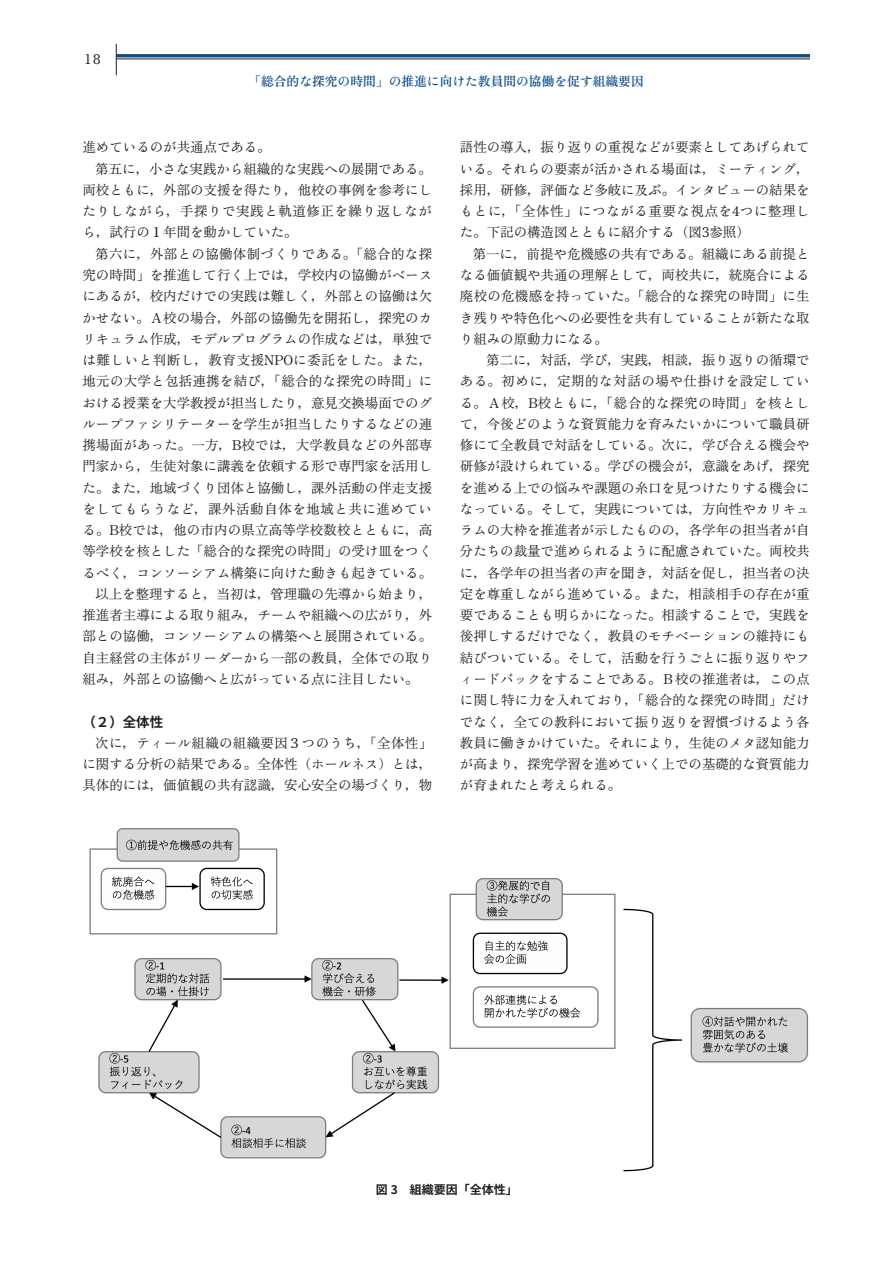
<style>
.page{position:relative;width:893px;height:1263px;background:#fff}
.page>*{position:absolute;margin:0;border:0;box-sizing:border-box;transform-origin:0 0}
.t1{font:13.5px/21.3px "Zen Old Mincho";letter-spacing:-.005em;color:#231f20;text-align:justify}
.t2{font:700 13.5px "Source Han Sans JP";color:#231f20}
.t3{font:700 12.75px "Zen Old Mincho";color:#0e4d88}
.t4{font:700 12px "Source Han Sans JP";color:#231f20}
</style>
<div class="page">
<hr style="left:116px;top:59px;width:694px;height:1px;background:#231f20">
<hr style="left:116px;top:54px;width:694px;height:3px;background:#0e4d88">
<hr style="left:116px;top:44px;width:1px;height:31px;background:#231f20">
<img style="left:89px;top:828px;width:720px;height:344px">
<p class="t1" style="left:85px;top:49px;width:18px">18</p>
<p class="t3" style="left:248px;top:74px;width:397px">「総合的な探究の時間」の推進に向けた教員間の協働を促す組織要因</p>
<p class="t1" style="left:83px;top:137px;width:190px">進めているのが共通点である。</p>
<p class="t1" style="left:83px;top:159px;width:351px;text-indent:13px">第五に，小さな実践から組織的な実践への展開である。両校ともに，外部の支援を得たり，他校の事例を参考にしたりしながら，手探りで実践と軌道修正を繰り返しながら，試行の１年間を動かしていた。</p>
<p class="t1" style="left:83px;top:244px;width:351px;text-indent:13px">第六に，外部との協働体制づくりである。「総合的な探究の時間」を推進して行く上では，学校内の協働がベースにあるが，校内だけでの実践は難しく，外部との協働は欠かせない。Ａ校の場合，外部の協働先を開拓し，探究のカリキュラム作成，モデルプログラムの作成などは，単独では難しいと判断し，教育支援NPOに委託をした。また，地元の大学と包括連携を結び，「総合的な探究の時間」における授業を大学教授が担当したり，意見交換場面でのグループファシリテーターを学生が担当したりするなどの連携場面があった。一方，B校では，大学教員などの外部専門家から，生徒対象に講義を依頼する形で専門家を活用した。また，地域づくり団体と協働し，課外活動の伴走支援をしてもらうなど，課外活動自体を地域と共に進めている。B校では，他の市内の県立高等学校数校とともに，高等学校を核とした「総合的な探究の時間」の受け皿をつくるべく，コンソーシアム構築に向けた動きも起きている。</p>
<p class="t1" style="left:83px;top:584px;width:351px;text-indent:13px">以上を整理すると，当初は，管理職の先導から始まり，推進者主導による取り組み，チームや組織への広がり，外部との協働，コンソーシアムの構築へと展開されている。自主経営の主体がリーダーから一部の教員，全体での取り組み，外部との協働へと広がっている点に注目したい。</p>
<p class="t2" style="left:83px;top:714px;width:82px">（２）全体性</p>
<p class="t1" style="left:83px;top:733px;width:351px;text-indent:13px">次に，ティール組織の組織要因３つのうち，「全体性」に関する分析の結果である。全体性（ホールネス）とは，具体的には，価値観の共有認識，安心安全の場づくり，物</p>
<p class="t1" style="left:460px;top:137px;width:351px">語性の導入，振り返りの重視などが要素としてあげられている。それらの要素が活かされる場面は，ミーティング，採用，研修，評価など多岐に及ぶ。インタビューの結果をもとに，「全体性」につながる重要な視点を4つに整理した。下記の構造図とともに紹介する（図3参照）</p>
<p class="t1" style="left:460px;top:244px;width:351px;text-indent:13px">第一に，前提や危機感の共有である。組織にある前提となる価値観や共通の理解として，両校共に，統廃合による廃校の危機感を持っていた。「総合的な探究の時間」に生き残りや特色化への必要性を共有していることが新たな取り組みの原動力になる。</p>
<p class="t1" style="left:460px;top:350px;width:351px;text-indent:13px">　第二に，対話，学び，実践，相談，振り返りの循環である。初めに，定期的な対話の場や仕掛けを設定している。Ａ校，B校ともに，「総合的な探究の時間」を核として，今後どのような資質能力を育みたいかについて職員研修にて全教員で対話をしている。次に，学び合える機会や研修が設けられている。学びの機会が，意識をあげ，探究を進める上での悩みや課題の糸口を見つけたりする機会になっている。そして，実践については，方向性やカリキュラムの大枠を推進者が示したものの，各学年の担当者が自分たちの裁量で進められるように配慮されていた。両校共に，各学年の担当者の声を聞き，対話を促し，担当者の決定を尊重しながら進めている。また，相談相手の存在が重要であることも明らかになった。相談することで，実践を後押しするだけでなく，教員のモチベーションの維持にも結びついている。そして，活動を行うごとに振り返りやフィードバックをすることである。Ｂ校の推進者は，この点に関し特に力を入れており，「総合的な探究の時間」だけでなく，全ての教科において振り返りを習慣づけるよう各教員に働きかけていた。それにより，生徒のメタ認知能力が高まり，探究学習を進めていく上での基礎的な資質能力が育まれたと考えられる。</p>
<p class="t4" style="left:376px;top:1183px;width:144px">図 3　組織要因「全体性」</p>
</div>
